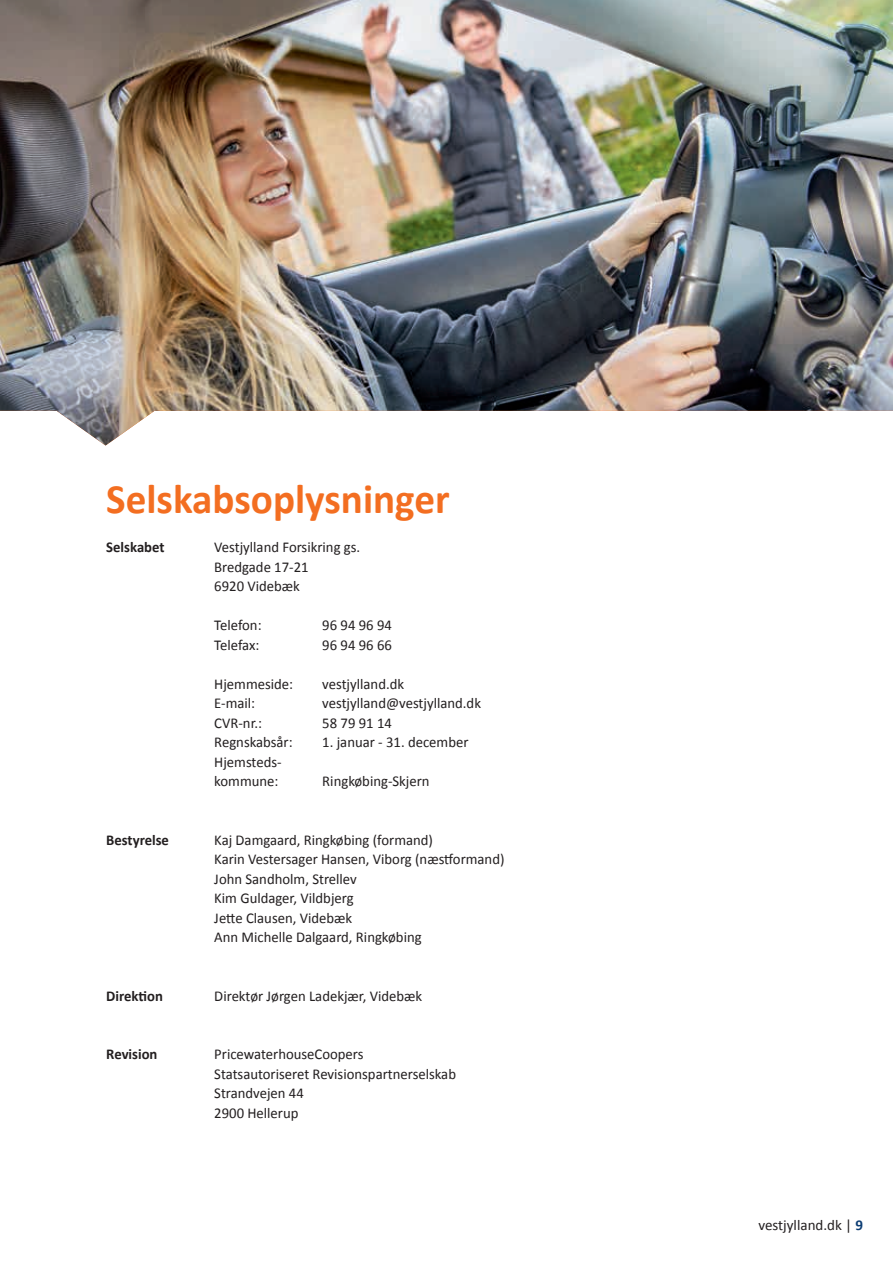
<style>
.page{position:relative;width:893px;height:1263px;background:#fff}
.page>*{position:absolute;margin:0;border:0;box-sizing:border-box;transform-origin:0 0}
.t1{font:700 42px "Calibri";color:#f36e21}
.t2{font:15px/19.5px "Calibri";color:#231f20}
.t3{font:700 15px "Calibri";color:#231f20}
.s1{font-weight:700;color:#0c3d74}
</style>
<div class="page">
<img style="left:0;top:0;width:893px;height:446px">
<h1 class="t1" style="left:106px;top:473px;width:345px">Selskabsoplysninger</h1>
<p class="t3" style="left:106px;top:538px;width:60px">Selskabet</p>
<p class="t2" style="left:214px;top:537px;width:147px">Vestjylland Forsikring gs.<br>Bredgade 17-21<br>6920 Videbæk</p>
<p class="t2" style="left:214px;top:615px;width:49px">Telefon:</p>
<p class="t2" style="left:322px;top:615px;width:71px">96 94 96 94</p>
<p class="t2" style="left:214px;top:634px;width:47px">Telefax:</p>
<p class="t2" style="left:322px;top:634px;width:71px">96 94 96 66</p>
<p class="t2" style="left:214px;top:673px;width:80px">Hjemmeside:</p>
<p class="t2" style="left:322px;top:673px;width:83px">vestjylland.dk</p>
<p class="t2" style="left:214px;top:693px;width:42px">E-mail:</p>
<p class="t2" style="left:322px;top:693px;width:160px">vestjylland@vestjylland.dk</p>
<p class="t2" style="left:214px;top:712px;width:49px">CVR-nr.:</p>
<p class="t2" style="left:322px;top:712px;width:71px">58 79 91 14</p>
<p class="t2" style="left:214px;top:732px;width:80px">Regnskabsår:</p>
<p class="t2" style="left:322px;top:732px;width:148px">1. januar - 31. december</p>
<p class="t2" style="left:214px;top:751px;width:69px">Hjemsteds&shy;kommune:</p>
<p class="t2" style="left:322px;top:771px;width:109px">Ringkøbing-Skjern</p>
<p class="t3" style="left:106px;top:830px;width:64px">Bestyrelse</p>
<p class="t2" style="left:214px;top:829px;width:292px">Kaj Damgaard, Ringkøbing (formand)<br>Karin Vestersager Hansen, Viborg (næstformand)<br>John Sandholm, Strellev<br>Kim Guldager, Vildbjerg<br>Jette Clausen, Videbæk<br>Ann Michelle Dalgaard, Ringkøbing</p>
<p class="t3" style="left:106px;top:986px;width:58px">Direktion</p>
<p class="t2" style="left:214px;top:985px;width:210px">Direktør Jørgen Ladekjær, Videbæk</p>
<p class="t3" style="left:106px;top:1045px;width:53px">Revision</p>
<p class="t2" style="left:214px;top:1044px;width:243px">PricewaterhouseCoopers<br>Statsautoriseret Revisionspartnerselskab<br>Strandvejen 44<br>2900 Hellerup</p>
<p class="t2" style="left:758px;top:1215px;width:106px">vestjylland.dk | <span class="s1">9</span></p>
</div>
